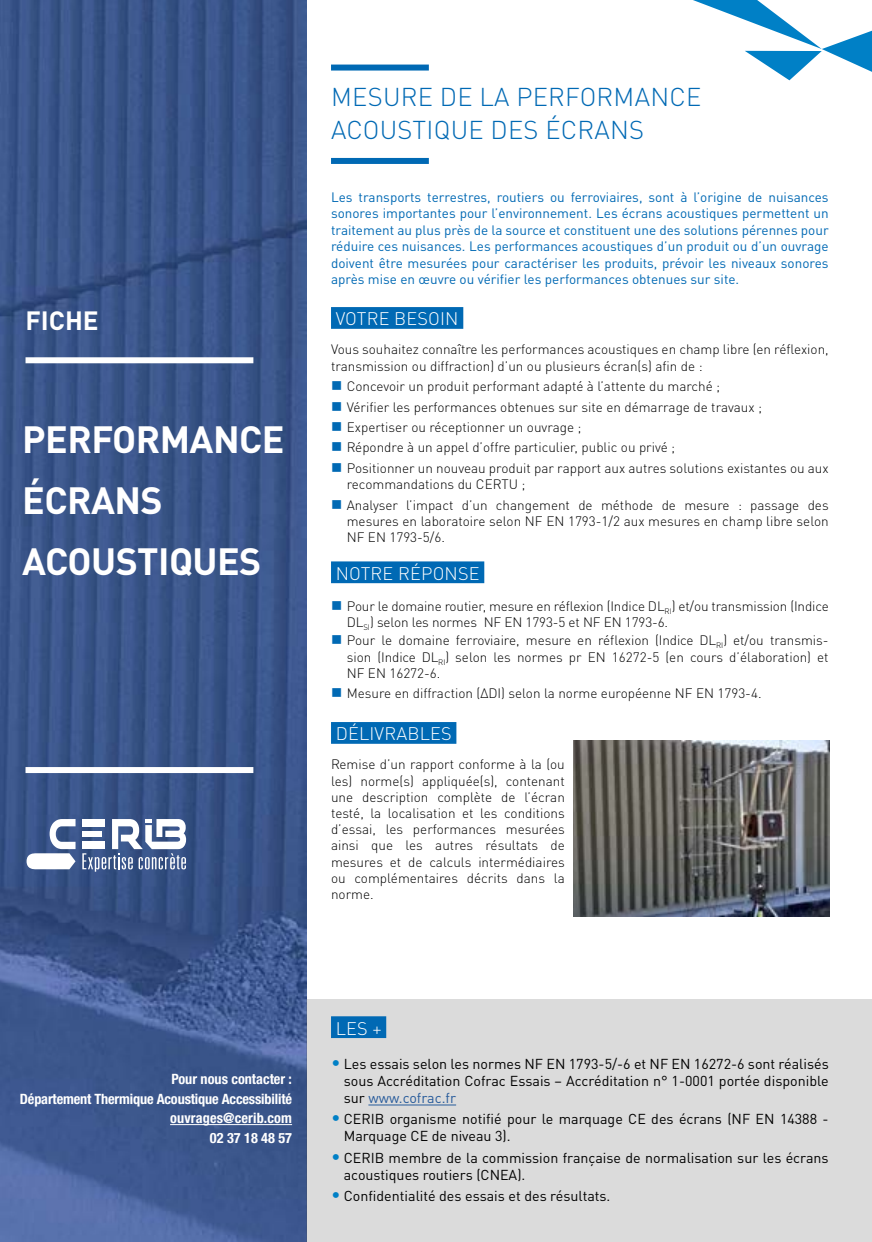
<style>
.page{position:relative;width:872px;height:1242px;background:#fff}
.page>*{position:absolute;margin:0;border:0;box-sizing:border-box;transform-origin:0 0}
.t1{font:700 37.5px/60.9px "DINOT";letter-spacing:-.015em;color:#fff}
.t2{font:700 26.1px "DINOT";color:#fff}
.t3{font:300 25.5px/33px "DINOT";letter-spacing:.01em;color:#0069b4}
.t4{font:300 18px "DINOT";letter-spacing:.01em;color:#fff}
.t5{font:700 condensed 15px/18px "Helvetica Neue LT Std";letter-spacing:-.01em;color:#fff;text-align:right}
.t6{font:14.25px/17.1px "DINOT";color:#000}
.t7{font:700 condensed 14.25px/19.5px "Helvetica Neue LT Std";letter-spacing:-.01em;color:#fff;text-align:right}
.t8{font:300 13.5px/16.2px "DINOT";color:#000}
.t9{font:13.5px/16.5px "DINOT";color:#0069b4;text-align:justify}
.s1{font-size:18px;color:#0080c6}
.s2{color:#275b9b}
</style>
<div class="page">
<img style="left:0;top:0;width:306px;height:1242px">
<div style="left:26px;top:357px;width:227px;height:6px;background:#fff"></div>
<div style="left:26px;top:767px;width:227px;height:6px;background:#fff"></div>
<svg style="left:27px;top:819px;width:49px;height:50px"></svg>
<svg style="left:82px;top:819px;width:104px;height:52px"></svg>
<div style="left:331px;top:307px;width:132px;height:22px;background:#0069b4"></div>
<div style="left:331px;top:561px;width:153px;height:22px;background:#0069b4"></div>
<div style="left:331px;top:722px;width:125px;height:22px;background:#0069b4"></div>
<div style="left:306px;top:999px;width:566px;height:243px;background:#dbdbdb"></div>
<div style="left:331px;top:1016px;width:55px;height:22px;background:#0069b4"></div>
<hr style="left:368px;top:1104px;width:88px;height:1px;background:#275b9b">
<svg style="left:693px;top:0;width:179px;height:81px"></svg>
<div style="left:331px;top:65px;width:98px;height:6px;background:#0069b4"></div>
<div style="left:331px;top:158px;width:98px;height:6px;background:#0069b4"></div>
<img style="left:573px;top:740px;width:256px;height:176px">
<hr style="left:170px;top:1124px;width:122px;height:1px;background:#fff">
<h3 class="t3" style="left:331px;top:80px;width:372px">MESURE DE LA PERFORMANCE<br>ACOUSTIQUE DES ÉCRANS</h3>
<p class="t9" style="left:331px;top:188px;width:499px">Les transports terrestres, routiers ou ferroviaires, sont à l’origine de nuisances sonores importantes pour l’environnement. Les écrans acoustiques permettent un traitement au plus près de la source et constituent une des solutions pérennes pour réduire ces nuisances. Les performances acoustiques d’un produit ou d’un ouvrage doivent être mesurées pour caractériser les produits, prévoir les niveaux sonores après mise en œuvre ou vérifier les performances obtenues sur site.</p>
<h2 class="t2" style="left:26px;top:304px;width:75px">FICHE</h2>
<h3 class="t4" style="left:336px;top:308px;width:124px">VOTRE BESOIN</h3>
<p class="t8" style="left:331px;top:341px;width:499px">Vous souhaitez connaître les performances acoustiques en champ libre (en réflexion, transmission ou diffraction) d’un ou plusieurs écran(s) afin de :</p>
<p class="t8" style="left:347px;top:376px;width:483px;line-height:20.4px">Concevoir un produit performant adapté à l’attente du marché ;<br>Vérifier les performances obtenues sur site en démarrage de travaux ;<br>Expertiser ou réceptionner un ouvrage ;<br>Répondre à un appel d’offre particulier, public ou privé ;<br>Positionner un nouveau produit par rapport aux autres solutions existantes ou aux</p>
<p class="t8" style="left:347px;top:474px;width:483px;line-height:20.4px">recommandations du CERTU ;<br>Analyser l’impact d’un changement de méthode de mesure : passage des</p>
<p class="t8" style="left:347px;top:513px;width:483px">mesures en laboratoire selon NF EN 1793-1/2 aux mesures en champ libre selon<br>NF EN 1793-5/6.</p>
<h3 class="t4" style="left:336px;top:562px;width:145px">NOTRE RÉPONSE</h3>
<p class="t8" style="left:347px;top:598px;width:483px">Pour le domaine routier, mesure en réflexion (Indice DL<sub>RI</sub>) et/ou transmission (Indice<br>DL<sub>SI</sub>) selon les normes NF EN 1793-5 et NF EN 1793-6.</p>
<p class="t8" style="left:347px;top:632px;width:483px;text-align:justify">Pour le domaine ferroviaire, mesure en réflexion (Indice DL<sub>RI</sub>) et/ou transmis&shy;sion (Indice DL<sub>RI</sub>) selon les normes pr EN 16272-5 (en cours d’élaboration) et NF EN 16272-6.</p>
<p class="t8" style="left:347px;top:685px;width:416px">Mesure en diffraction (ΔDI) selon la norme européenne NF EN 1793-4.</p>
<h3 class="t4" style="left:336px;top:723px;width:117px">DÉLIVRABLES</h3>
<p class="t8" style="left:331px;top:756px;width:235px;text-align:justify">Remise d’un rapport conforme à la (ou les) norme(s) appliquée(s), contenant une description complète de l’écran testé, la localisation et les conditions d’essai, les performances mesurées ainsi que les autres résultats de mesures et de calculs intermédiaires ou complémentaires décrits dans la norme.</p>
<h1 class="t1" style="left:22px;top:408px;width:264px">PERFORMANCE<br>ÉCRANS<br>ACOUSTIQUES</h1>
<p class="t7" style="left:20px;top:1069px;width:274px">Pour nous contacter :<br>Département Thermique Acoustique Accessibilité ouvrages@cerib.com<br>02 37 18 48 57</p>
<p class="t5" style="left:76px;top:1070px;width:211px">Pour nous contacter :<br>Département Thermique Acoustique<br>Accessibilité<br>02 37 18 48 57</p>
<h3 class="t4" style="left:336px;top:1017px;width:47px">LES +</h3>
<p class="t6" style="left:344px;top:1055px;width:486px;text-align:justify;text-indent:-13px"><span class="s1">•</span> Les essais selon les normes NF EN 1793-5/-6 et NF EN 16272-6 sont réalisés sous Accréditation Cofrac Essais – Accréditation n° 1-0001 portée disponible sur <span class="s2">www.cofrac.fr</span></p>
<p class="t6" style="left:344px;top:1110px;width:486px;text-indent:-13px"><span class="s1">•</span> CERIB organisme notifié pour le marquage CE des écrans (NF EN 14388 -<br>Marquage CE de niveau 3).</p>
<p class="t6" style="left:344px;top:1149px;width:486px;text-indent:-13px"><span class="s1">•</span> CERIB membre de la commission française de normalisation sur les écrans acoustiques routiers (CNEA).</p>
<p class="t6" style="left:331px;top:1187px;width:281px"><span class="s1">•</span> Confidentialité des essais et des résultats.</p>
</div>
